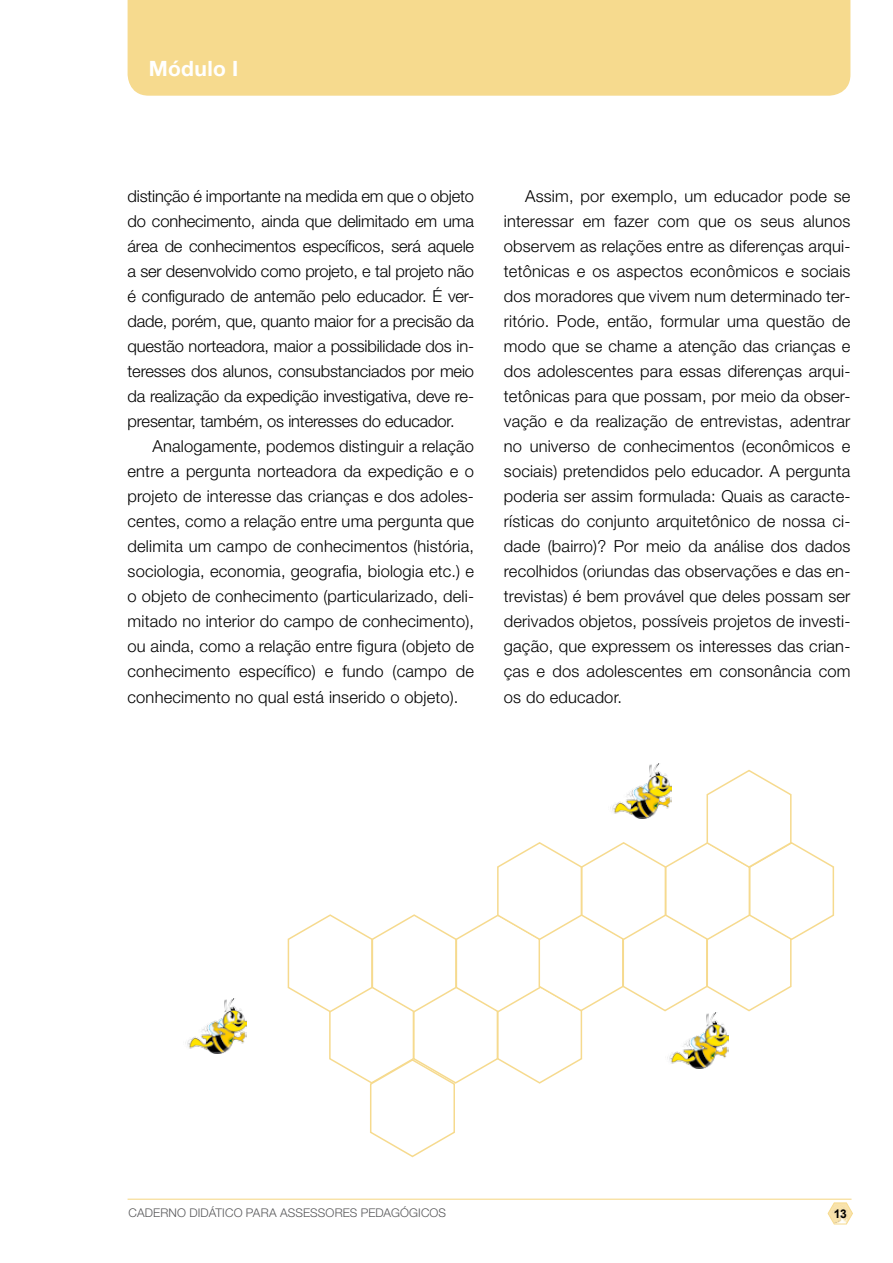
<style>
.page{position:relative;width:893px;height:1263px;background:#fff}
.page>*{position:absolute;margin:0;border:0;box-sizing:border-box;transform-origin:0 0}
.t1{font:700 21px "Helvetica Neue LT Com";letter-spacing:.015em;color:#fff}
.t2{font:300 16.5px/25px "Helvetica Neue LT Std";letter-spacing:.01em;color:#000;text-align:justify}
.t3{font:300 12px "Helvetica Neue LT Std";letter-spacing:.01em;color:#58585a}
.t4{font:700 12px "Arial";color:#000}
</style>
<div class="page">
<svg style="left:828px;top:1203px;width:25px;height:21px"></svg>
<div style="left:128px;top:0;width:722px;height:96px;background:#f6da8e"></div>
<hr style="left:128px;top:1198px;width:723px;height:2px;background:#f6da8e">
<svg style="left:287px;top:769px;width:548px;height:389px"></svg>
<img style="left:608px;top:763px;width:63px;height:56px">
<img style="left:665px;top:1012px;width:63px;height:56px">
<img style="left:185px;top:998px;width:61px;height:55px">
<p class="t1" style="left:149px;top:55px;width:91px">Módulo I</p>
<p class="t2" style="left:128px;top:183px;width:348px">distinção é importante na medida em que o objeto do conhecimento, ainda que delimitado em uma área de conhecimentos específicos, será aquele a ser desenvolvido como projeto, e tal projeto não é configurado de antemão pelo educador. É ver&shy;dade, porém, que, quanto maior for a precisão da questão norteadora, maior a possibilidade dos in&shy;teresses dos alunos, consubstanciados por meio da realização da expedição investigativa, deve re&shy;presentar, também, os interesses do educador.</p>
<p class="t2" style="left:128px;top:433px;width:348px;text-indent:25px">Analogamente, podemos distinguir a relação entre a pergunta norteadora da expedição e o projeto de interesse das crianças e dos adoles&shy;centes, como a relação entre uma pergunta que delimita um campo de conhecimentos (história, sociologia, economia, geografia, biologia etc.) e o objeto de conhecimento (particularizado, deli&shy;mitado no interior do campo de conhecimento), ou ainda, como a relação entre figura (objeto de conhecimento específico) e fundo (campo de conhecimento no qual está inserido o objeto).</p>
<p class="t2" style="left:504px;top:183px;width:348px;text-indent:21px">Assim, por exemplo, um educador pode se interessar em fazer com que os seus alunos observem as relações entre as diferenças arqui&shy;tetônicas e os aspectos econômicos e sociais dos moradores que vivem num determinado ter&shy;ritório. Pode, então, formular uma questão de modo que se chame a atenção das crianças e dos adolescentes para essas diferenças arqui&shy;tetônicas para que possam, por meio da obser&shy;vação e da realização de entrevistas, adentrar no universo de conhecimentos (econômicos e sociais) pretendidos pelo educador. A pergunta poderia ser assim formulada: Quais as caracte&shy;rísticas do conjunto arquitetônico de nossa ci&shy;dade (bairro)? Por meio da análise dos dados recolhidos (oriundas das observações e das en&shy;trevistas) é bem provável que deles possam ser derivados objetos, possíveis projetos de investi&shy;gação, que expressem os interesses das crian&shy;ças e dos adolescentes em consonância com os do educador.</p>
<p class="t3" style="left:129px;top:1206px;width:319px">CADERNO DIDÁTICO PARA ASSESSORES PEDAGÓGICOS</p>
<p class="t4" style="left:834px;top:1205px;width:15px">13</p>
</div>
